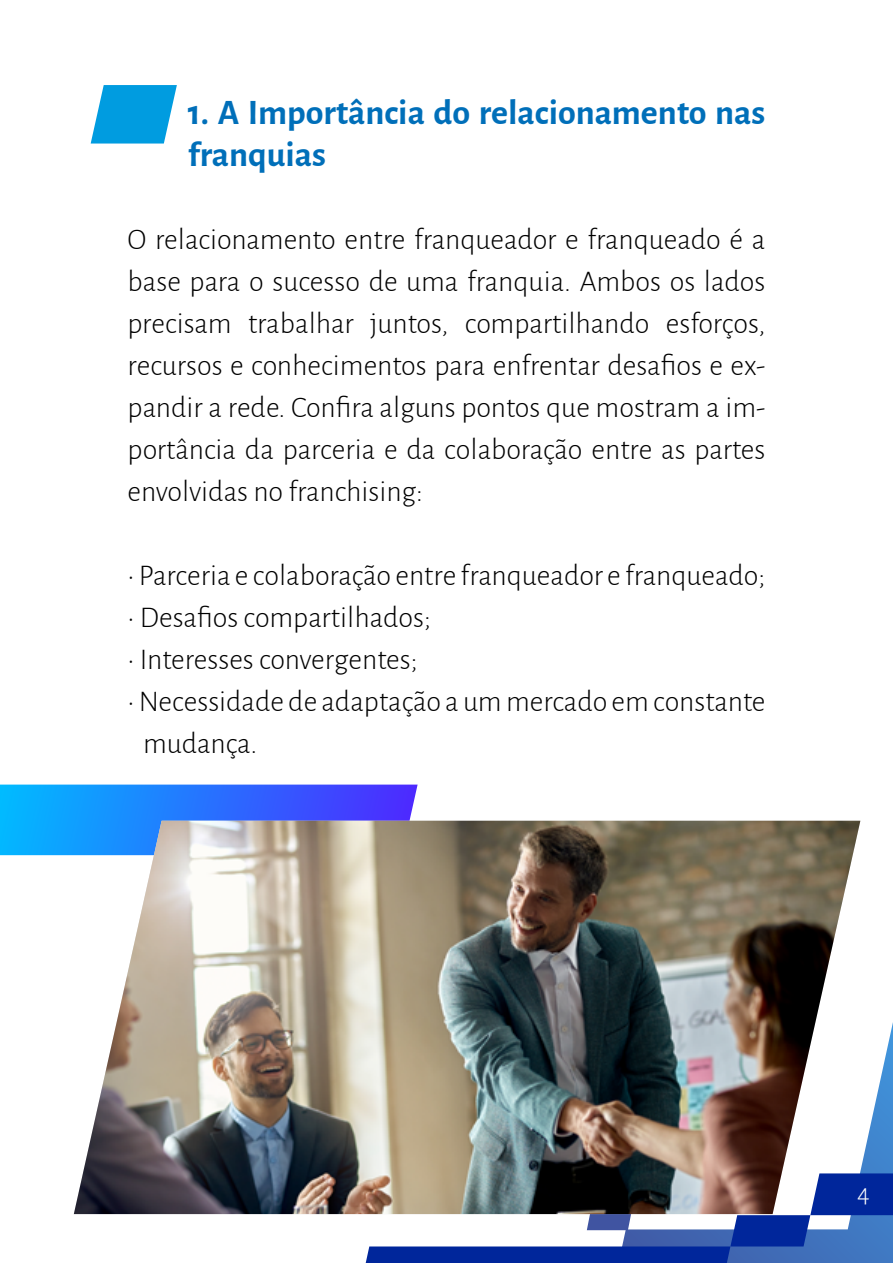
<style>
.page{position:relative;width:893px;height:1263px;background:#fff}
.page>*{position:absolute;margin:0;border:0;box-sizing:border-box;transform-origin:0 0}
.t1{font:700 36px/42px "Alegreya Sans";color:#006fb9}
.t2{font:300 30px/42px "Alegreya Sans";color:#000;text-align:justify}
.t3{font:300 27px "Alegreya Sans";color:#fff}
</style>
<div class="page">
<svg style="left:615px;top:820px;width:278px;height:353px"></svg>
<svg style="left:366px;top:1173px;width:527px;height:90px"></svg>
<svg style="left:91px;top:85px;width:86px;height:59px;background:#27abe4"></svg>
<svg style="left:0;top:784px;width:418px;height:71px;background:#287dfe"></svg>
<img style="left:74px;top:821px;width:786px;height:393px">
<p class="t1" style="left:188px;top:89px;width:579px">1. A Importância do relacionamento nas franquias</p>
<p class="t2" style="left:128px;top:218px;width:639px">O relacionamento entre franqueador e franqueado é a base para o sucesso de uma franquia. Ambos os lados precisam trabalhar juntos, compartilhando esforços, recursos e conhecimentos para enfrentar desafios e ex&shy;pandir a rede. Confira alguns pontos que mostram a im&shy;portância da parceria e da colaboração entre as partes envolvidas no franchising:</p>
<p class="t2" style="left:128px;top:554px;width:639px">• Parceria e colaboração entre franqueador e franqueado;</p>
<p class="t2" style="left:128px;top:596px;width:305px">• Desafios compartilhados;</p>
<p class="t2" style="left:128px;top:638px;width:292px">• Interesses convergentes;</p>
<p class="t2" style="left:143px;top:680px;width:624px;text-indent:-15px">• Necessidade de adaptação a um mercado em constante mudança.</p>
<p class="t3" style="left:857px;top:1175px;width:14px">4</p>
</div>
